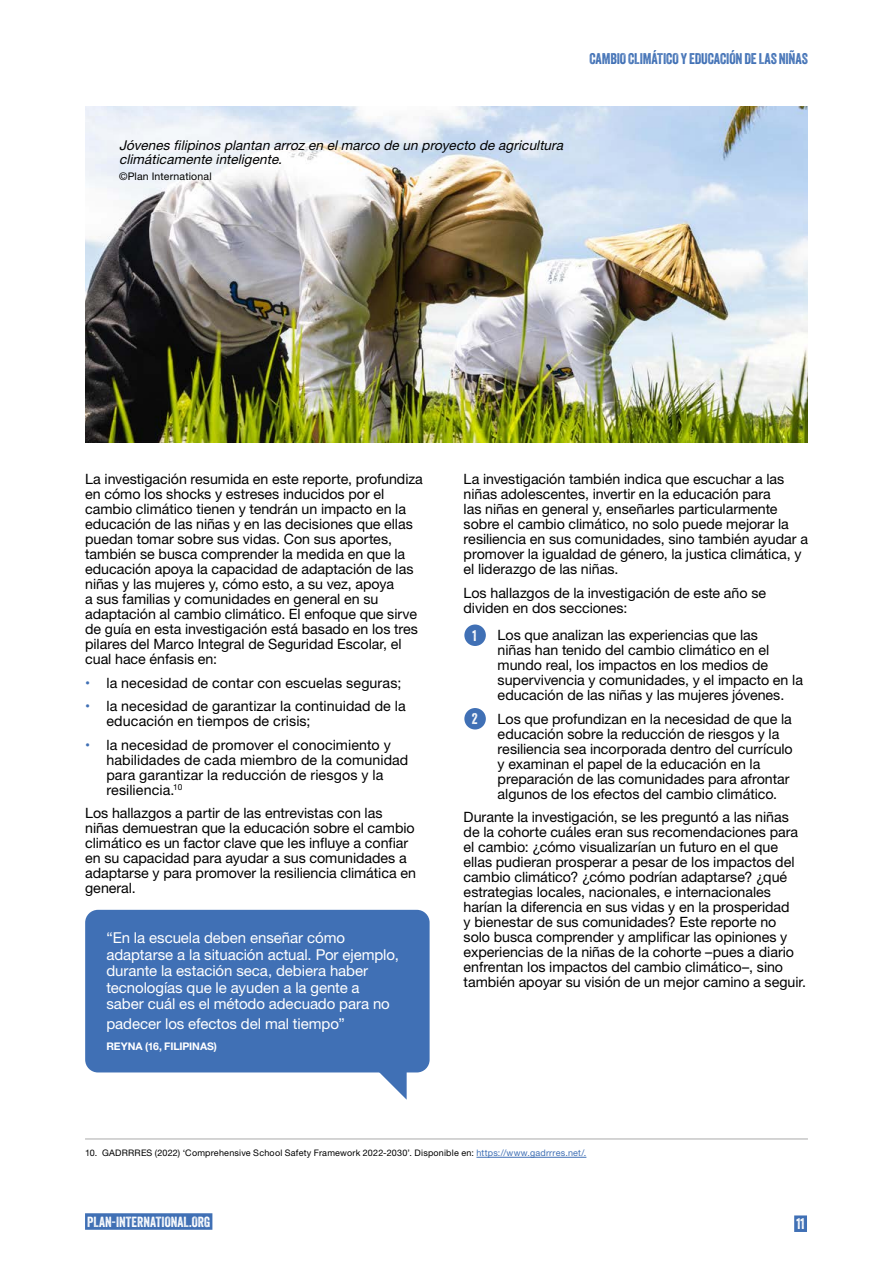
<style>
.page{position:relative;width:893px;height:1263px;background:#fff}
.page>*{position:absolute;margin:0;border:0;box-sizing:border-box;transform-origin:0 0}
.quote{font:15px/16.5px "Helvetica Neue LT Std";letter-spacing:-.005em;color:#fff}
.t1{font:15px "Veneer";letter-spacing:-.01em;color:#4070b5}
.bodykop{font:15px "Veneer";color:#fff}
.bodykop-2{font:14.25px/15px "Helvetica Neue LT Std";letter-spacing:-.005em;color:#000}
.t2{font:14.25px "Veneer";letter-spacing:.005em;color:#fff}
.PHOTO{font:italic 13.5px/14.2px "Helvetica Neue LT Std";color:#000}
.quote-2{font:700 10.5px "Helvetica Neue LT Std";letter-spacing:-.005em;color:#fff}
.copyright{font:10.5px "Helvetica Neue LT Std";letter-spacing:.015em;color:#000}
.FOOTNOTE1{font:9px "Helvetica Neue LT Std";letter-spacing:.025em;color:#000}
.s1{font-family:"Helvetica";color:#4070b5}
.s2{color:#4070b5}
</style>
<div class="page">
<div style="left:794px;top:1215px;width:13px;height:17px;background:#4070b5"></div>
<div style="left:85px;top:1213px;width:127px;height:17px;background:#4070b5"></div>
<div style="left:85px;top:910px;width:345px;height:162px;background:#4070b5;border-radius:13px"></div>
<svg style="left:376px;top:1072px;width:31px;height:28px"></svg>
<div style="left:464px;top:624px;width:22px;height:22px;background:#4070b5;border-radius:50%"></div>
<div style="left:464px;top:708px;width:22px;height:21px;background:#4070b5;border-radius:50%"></div>
<hr style="left:85px;top:1138px;width:723px;height:1px;background:#aaa">
<hr style="left:476px;top:1157px;width:110px;height:1px;background:#4070b5">
<img style="left:85px;top:106px;width:723px;height:336px">
<p class="t1" style="left:589px;top:49px;width:220px">CAMBIO CLIMÁTICO Y EDUCACIÓN DE LAS NIÑAS</p>
<p class="PHOTO" style="left:119px;top:138px;width:449px">Jóvenes filipinos plantan arroz en elmarco de un proyecto de agricultura climáticamente inteligente.</p>
<p class="copyright" style="left:119px;top:170px;width:94px">©Plan International</p>
<p class="bodykop-2" style="left:85px;top:471px;width:339px">La investigación resumida en este reporte, profundiza en cómo los shocks y estreses inducidos por el cambio climático tienen y tendrán un impacto en la educación de las niñas y en las decisiones que ellas puedan tomar sobre sus vidas. Con sus aportes, también se busca comprender la medida en que la educación apoya la capacidad de adaptación de las niñas y las mujeres y, cómo esto, a su vez, apoya<br>a sus familias y comunidades en general en su adaptación al cambio climático. El enfoque que sirve de guía en esta investigación está basado en los tres pilares del Marco Integral de Seguridad Escolar, el cual hace énfasis en:</p>
<p class="bodykop-2" style="left:85px;top:675px;width:318px"><span class="s1">•</span> la necesidad de contar con escuelas seguras;</p>
<p class="bodykop-2" style="left:106px;top:698px;width:301px;text-indent:-21px"><span class="s1">•</span> la necesidad de garantizar la continuidad de la educación en tiempos de crisis;</p>
<p class="bodykop-2" style="left:106px;top:737px;width:303px;text-indent:-21px"><span class="s1">•</span> la necesidad de promover el conocimiento y habilidades de cada miembro de la comunidad para garantizar la reducción de riesgos y la resiliencia.<sup>10</sup></p>
<p class="bodykop-2" style="left:85px;top:805px;width:332px">Los hallazgos a partir de las entrevistas con las niñas demuestran que la educación sobre el cambio climático es un factor clave que les influye a confiar en su capacidad para ayudar a sus comunidades a adaptarse y para promover la resiliencia climática en general.</p>
<p class="quote" style="left:106px;top:929px;width:294px">“En la escuela deben enseñar cómo adaptarse a la situación actual. Por ejemplo, durante la estación seca, debiera haber tecnologías que le ayuden a la gente a saber cuál es el método adecuado para no</p>
<p class="quote" style="left:106px;top:1015px;width:240px">padecer los efectos del mal tiempo”</p>
<p class="quote-2" style="left:106px;top:1040px;width:112px">REYNA (16, FILIPINAS)</p>
<p class="bodykop-2" style="left:464px;top:471px;width:346px">La investigación también indica que escuchar a las niñas adolescentes, invertir en la educación para<br>las niñas en general y, enseñarles particularmente sobre el cambio climático, no solo puede mejorar la resiliencia en sus comunidades, sino también ayudar a promover la igualdad de género, la justica climática, y el liderazgo de las niñas.</p>
<p class="bodykop-2" style="left:464px;top:585px;width:304px">Los hallazgos de la investigación de este año se dividen en dos secciones:</p>
<p class="bodykop" style="left:473px;top:626px;width:6px">1</p>
<p class="bodykop-2" style="left:498px;top:627px;width:307px">Los que analizan las experiencias que las<br>niñas han tenido del cambio climático en el mundo real, los impactos en los medios de supervivencia y comunidades, y el impacto en la educación de las niñas y las mujeres jóvenes.</p>
<p class="bodykop" style="left:472px;top:710px;width:7px">2</p>
<p class="bodykop-2" style="left:498px;top:711px;width:297px">Los que profundizan en la necesidad de que la educación sobre la reducción de riesgos y la resiliencia sea incorporada dentro del currículo y examinan el papel de la educación en la preparación de las comunidades para afrontar algunos de los efectos del cambio climático.</p>
<p class="bodykop-2" style="left:464px;top:809px;width:344px">Durante la investigación, se les preguntó a las niñas de la cohorte cuáles eran sus recomendaciones para el cambio: ¿cómo visualizarían un futuro en el que ellas pudieran prosperar a pesar de los impactos del cambio climático? ¿cómo podrían adaptarse? ¿qué estrategias locales, nacionales, e internacionales harían la diferencia en sus vidas y en la prosperidad<br>y bienestar de sus comunidades? Este reporte no solo busca comprender y amplificar las opiniones y experiencias de la niñas de la cohorte –pues a diario enfrentan los impactos del cambio climático–, sino también apoyar su visión de un mejor camino a seguir.</p>
<p class="FOOTNOTE1" style="left:85px;top:1148px;width:503px">10. GADRRRES (2022) ‘Comprehensive School Safety Framework 2022-2030’. Disponible en: <span class="s2">https://www.gadrrres.net/.</span></p>
<p class="t2" style="left:87px;top:1213px;width:125px">PLAN-INTERNATIONAL.ORG</p>
<p class="bodykop" style="left:796px;top:1214px;width:10px">11</p>
</div>
